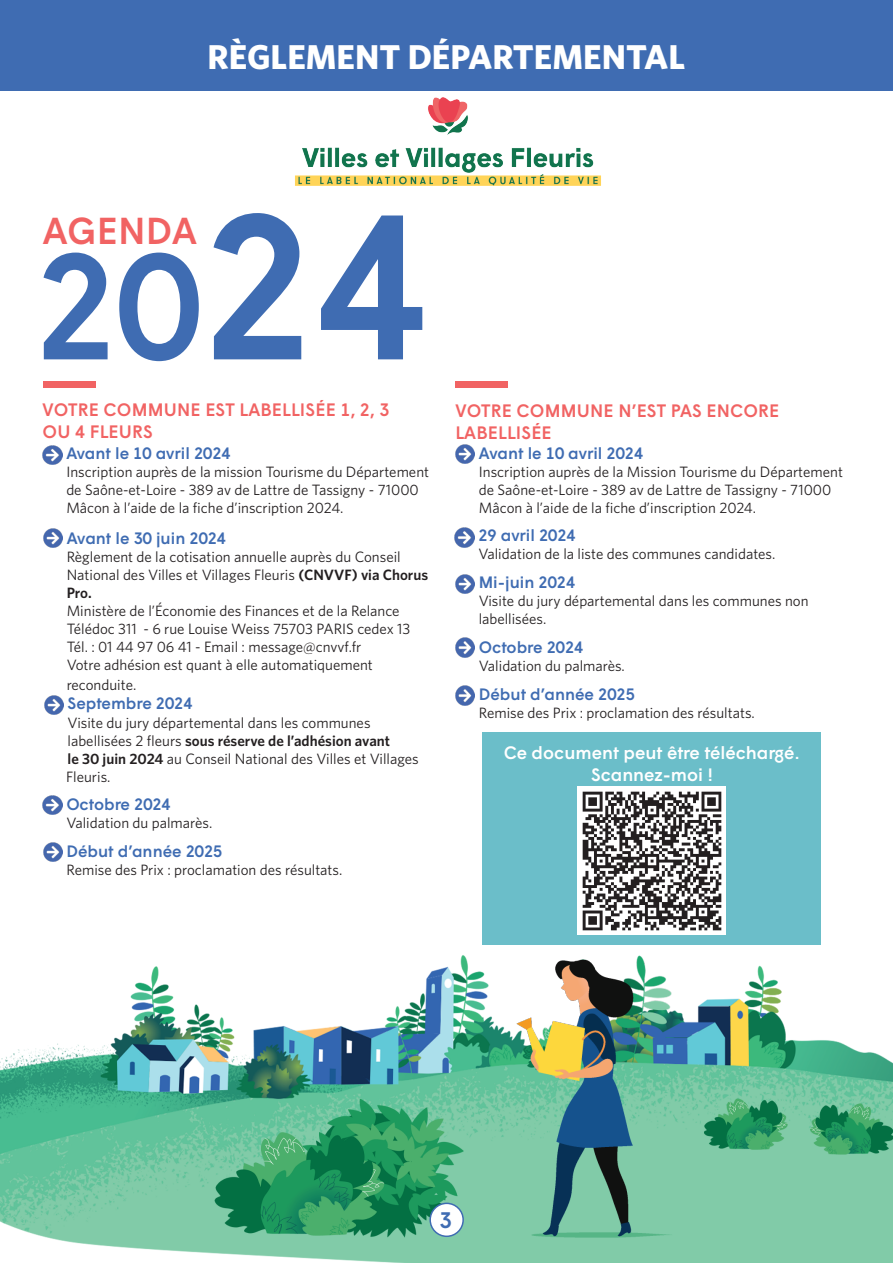
<style>
.page{position:relative;width:893px;height:1263px;background:#fff}
.page>*{position:absolute;margin:0;border:0;box-sizing:border-box;transform-origin:0 0}
.t1{font:500 150px "Wigrum";color:#3f6cb2}
.t2{font:500 37.5px "Wigrum";letter-spacing:.01em;color:#f16363}
.t3{font:700 34.5px "Whitney";color:#fff}
.t4{font:500 22.5px "Wigrum";color:#3f6cb2}
.t5{font:500 18px/21.6px "Wigrum";letter-spacing:.01em;color:#f16363}
.t6{font:500 18px "Wigrum";color:#fff}
.t7{font:500 16.5px "Wigrum";color:#3f6cb2}
.t8{font:15px/18px "Whitney";color:#231f20}
.s1{font-size:205.5px}
.s2{font-weight:600}
</style>
<div class="page">
<div style="left:483px;top:733px;width:338px;height:212px;background:#6bbec9"></div>
<div style="left:455px;top:381px;width:53px;height:7px;background:#f16363"></div>
<img style="left:455px;top:444px;width:20px;height:19px">
<img style="left:455px;top:528px;width:19px;height:19px">
<img style="left:455px;top:686px;width:20px;height:19px">
<img style="left:455px;top:574px;width:19px;height:20px">
<img style="left:455px;top:638px;width:20px;height:19px">
<img style="left:577px;top:786px;width:149px;height:149px">
<div style="left:0;top:0;width:893px;height:90px;background:#3f6cb2"></div>
<img style="left:295px;top:97px;width:306px;height:89px">
<img style="left:0;top:955px;width:893px;height:308px">
<img style="left:43px;top:528px;width:19px;height:19px">
<img style="left:43px;top:445px;width:19px;height:19px">
<div style="left:430px;top:1203px;width:33px;height:33px;background:#fff;border-radius:50%"></div>
<div style="left:429px;top:1202px;width:35px;height:35px;border:2px solid #3f6cb2;border-radius:50%"></div>
<div style="left:43px;top:381px;width:52px;height:7px;background:#f16363"></div>
<img style="left:44px;top:696px;width:19px;height:19px">
<img style="left:43px;top:796px;width:19px;height:19px">
<img style="left:43px;top:842px;width:19px;height:19px">
<p class="t3" style="left:208px;top:34px;width:479px">RÈGLEMENT DÉPARTEMENTAL</p>
<p class="t1" style="left:34px;top:193px;width:396px">20<span class="s1">24</span></p>
<p class="t2" style="left:43px;top:202px;width:156px">AGENDA</p>
<p class="t5" style="left:43px;top:398px;width:348px">VOTRE COMMUNE EST LABELLISÉE 1, 2, 3<br>OU 4 FLEURS</p>
<p class="t7" style="left:66px;top:441px;width:166px">Avant le 10 avril 2024</p>
<p class="t8" style="left:66px;top:463px;width:364px">Inscription auprès de la mission Tourisme du Département de Saône-et-Loire - 389 av de Lattre de Tassigny - 71000<br>Mâcon à l’aide de la fiche d’inscription 2024.</p>
<p class="t7" style="left:67px;top:525px;width:161px">Avant le 30 juin 2024</p>
<p class="t8" style="left:67px;top:547px;width:363px">Règlement de la cotisation annuelle auprès du Conseil National des Villes et Villages Fleuris <span class="s2">(CNVVF) via Chorus Pro.<br></span>Ministère de l’Économie des Finances et de la Relance Télédoc 311 - 6 rue Louise Weiss 75703 PARIS cedex 13<br>Tél. : 01 44 97 06 41 - Email : message@cnvvf.fr<br>Votre adhésion est quant à elle automatiquement</p>
<p class="t8" style="left:67px;top:675px;width:71px">reconduite.</p>
<p class="t7" style="left:68px;top:691px;width:127px">Septembre 2024</p>
<p class="t8" style="left:66px;top:713px;width:354px">Visite du jury départemental dans les communes labellisées 2 fleurs <span class="s2">sous réserve de l’adhésion avant<br>le 30 juin 2024</span> au Conseil National des Villes et Villages Fleuris.</p>
<p class="t7" style="left:66px;top:792px;width:106px">Octobre 2024</p>
<p class="t8" style="left:66px;top:814px;width:148px">Validation du palmarès.</p>
<p class="t7" style="left:66px;top:839px;width:157px">Début d’année 2025</p>
<p class="t8" style="left:66px;top:860px;width:277px">Remise des Prix : proclamation des résultats.</p>
<p class="t5" style="left:456px;top:399px;width:325px">VOTRE COMMUNE N’EST PAS ENCORE</p>
<p class="t5" style="left:456px;top:420px;width:98px">LABELLISÉE</p>
<p class="t7" style="left:479px;top:440px;width:166px">Avant le 10 avril 2024</p>
<p class="t8" style="left:479px;top:462px;width:366px">Inscription auprès de la Mission Tourisme du Département de Saône-et-Loire - 389 av de Lattre de Tassigny - 71000<br>Mâcon à l’aide de la fiche d’inscription 2024.</p>
<p class="t7" style="left:478px;top:523px;width:99px">29 avril 2024</p>
<p class="t8" style="left:478px;top:545px;width:299px">Validation de la liste des communes candidates.</p>
<p class="t7" style="left:479px;top:570px;width:98px">Mi-juin 2024</p>
<p class="t8" style="left:479px;top:592px;width:331px">Visite du jury départemental dans les communes non labellisées.</p>
<p class="t7" style="left:479px;top:635px;width:106px">Octobre 2024</p>
<p class="t8" style="left:479px;top:656px;width:148px">Validation du palmarès.</p>
<p class="t7" style="left:479px;top:681px;width:157px">Début d’année 2025</p>
<p class="t8" style="left:479px;top:703px;width:277px">Remise des Prix : proclamation des résultats.</p>
<p class="t6" style="left:504px;top:739px;width:298px">Ce document peut être téléchargé.</p>
<p class="t6" style="left:591px;top:760px;width:123px">Scannez-moi !</p>
<p class="t4" style="left:439px;top:1203px;width:14px">3</p>
</div>
